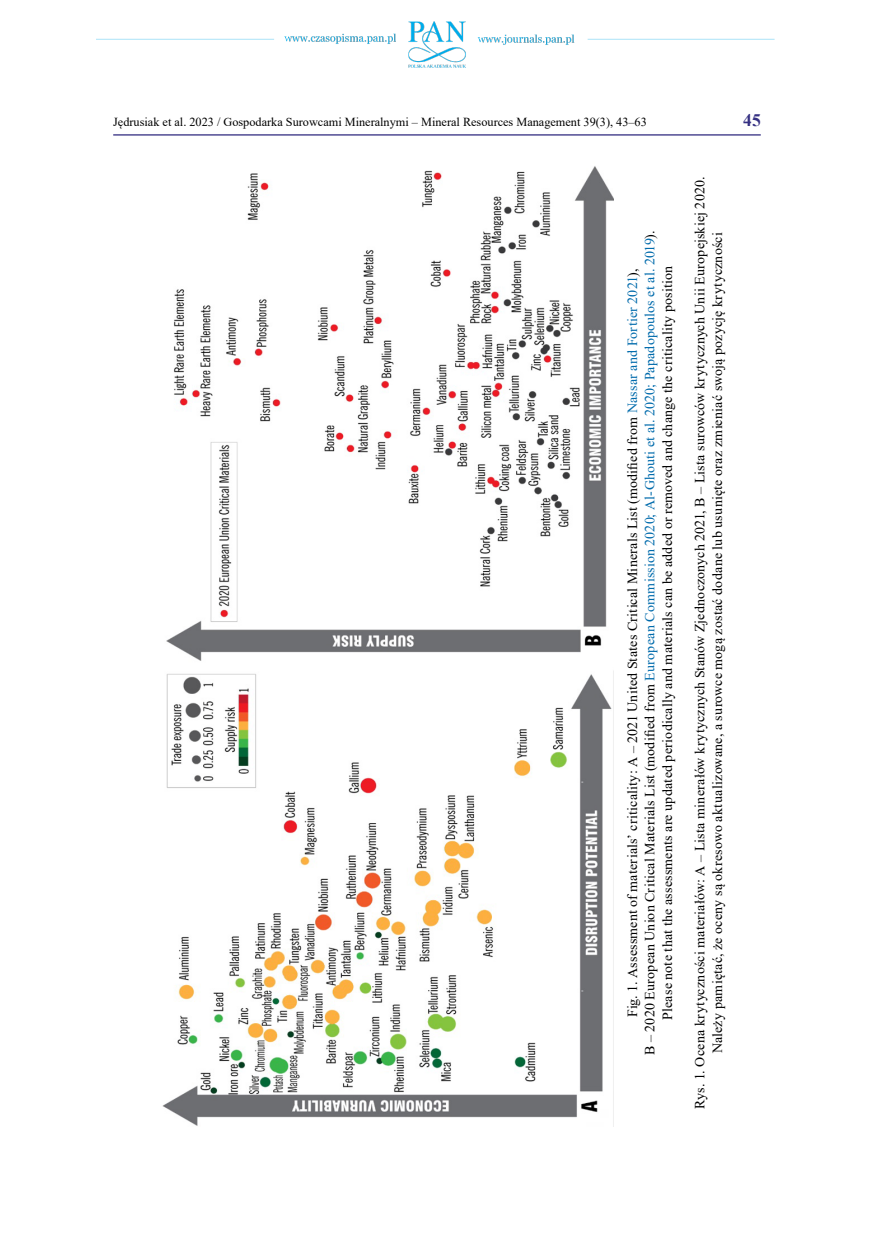
<style>
.page{position:relative;width:874px;height:1241px;background:#fff}
.page>*{position:absolute;margin:0;border:0;box-sizing:border-box;transform-origin:0 0}
.t1{font:700 17.5px "Times New Roman";color:#363183}
.t2{font:14px/17.5px "Times New Roman";letter-spacing:.01em;color:#000;text-align:center}
.t3{font:12.25px "Times New Roman";color:#000}
.s1{color:#006bac}
</style>
<div class="page">
<img style="left:96px;top:21px;width:679px;height:47px">
<hr style="left:113px;top:134px;width:647px;height:1px;background:#363183">
<img style="left:162px;top:166px;width:450px;height:960px">
<p class="t3" style="left:113px;top:113px;width:535px">Jędrusiak et al. 2023 / Gospodarka Surowcami Mineralnymi – Mineral Resources Management 39(3), 43–63</p>
<p class="t1" style="left:742px;top:107px;width:19px">45</p>
<p class="t2" style="left:623px;top:1054px;width:825px;rotate:-90deg">Fig. 1. Assessment of materials’ criticality: A – 2021 United States Critical Minerals List (modified from <span class="s1">Nassar and Fortier 2021</span>),<br>B – 2020 European Union Critical Materials List (modified from <span class="s1">European Commission 2020; Al-Ghouti et al. 2020; Papadopoulos et al. 2019</span>).<br>Please note that the assessments are updated periodically and materials can be added or removed and change the criticality position</p>
<p class="t2" style="left:690px;top:1108px;width:933px;rotate:-90deg">Rys. 1. Ocena krytyczności materiałów: A – Lista minerałów krytycznych Stanów Zjednoczonych 2021, B – Lista surowców krytycznych Unii Europejskiej 2020.<br>Należy pamiętać, że oceny są okresowo aktualizowane, a surowce mogą zostać dodane lub usunięte oraz zmieniać swoją pozycję krytyczności</p>
</div>
